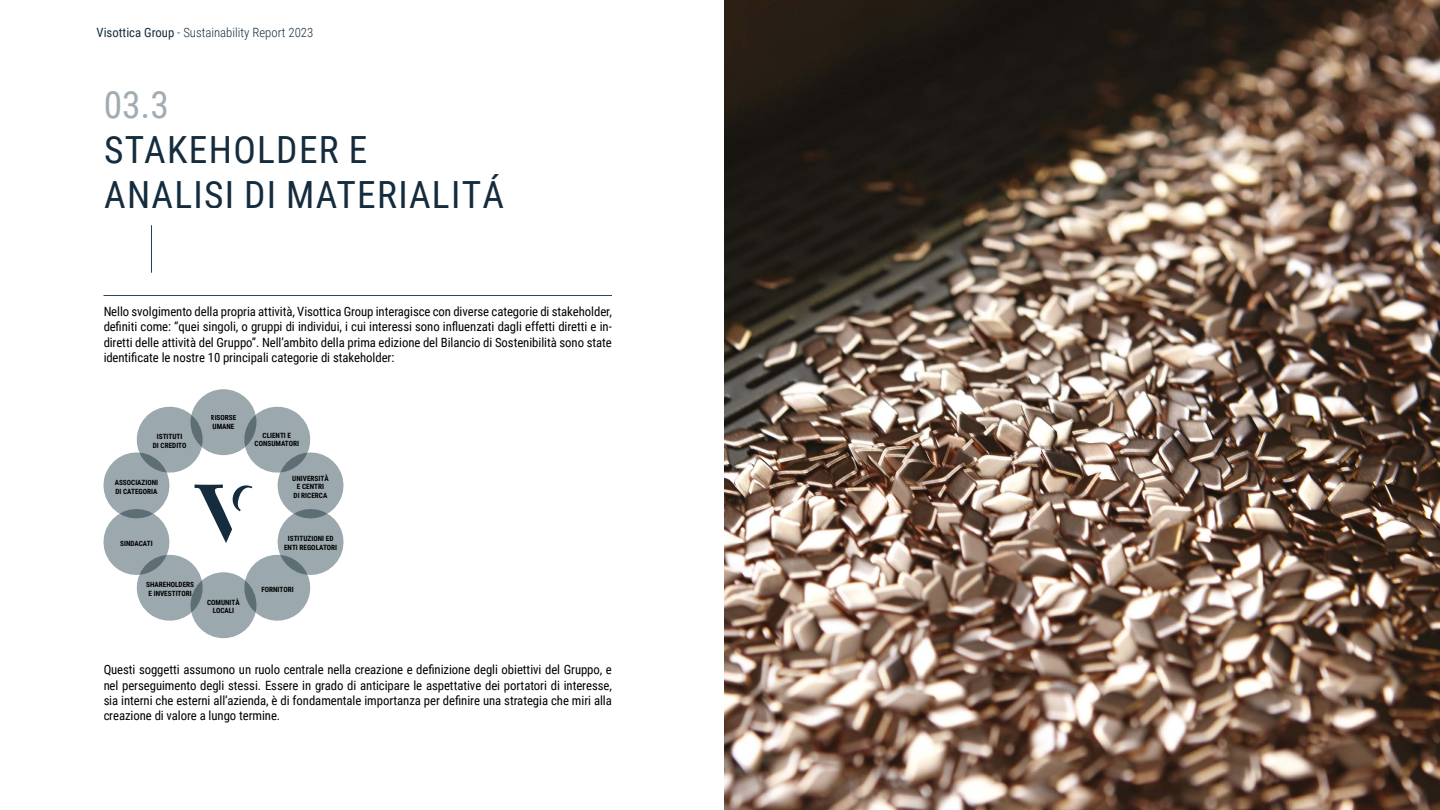
<style>
.page{position:relative;width:1440px;height:810px;background:#fff}
.page>*{position:absolute;margin:0;border:0;box-sizing:border-box;transform-origin:0 0}
.t1{font:37.5px/45px "Roboto Condensed";letter-spacing:.035em;color:#142c3e}
.t2{font:37.5px "Roboto Condensed";color:#a1abb2}
.t3{font:12.75px/15.3px "Roboto Condensed";letter-spacing:-.005em;color:#000;text-align:justify}
.t4{font:300 12.75px "Roboto Condensed";color:#142c3e}
.t5{font:700 7.2px/8.6px "Roboto Condensed";color:#000;text-align:center}
.s1{font-weight:400}
</style>
<div class="page">
<hr style="left:151px;top:225px;width:1px;height:48px;background:#142c3e">
<hr style="left:104px;top:296px;width:508px;height:1px;background:#142c3e">
<img style="left:724px;top:0;width:716px;height:810px">
<div style="left:191px;top:389px;width:65px;height:66px;background:#9ba8ad;border-radius:50%"></div>
<div style="left:191px;top:572px;width:65px;height:66px;background:#9ba8ad;border-radius:50%"></div>
<svg style="left:103px;top:402px;width:241px;height:223px"></svg>
<p class="t4" style="left:97px;top:24px;width:218px"><span class="s1">Visottica Group</span> - Sustainability Report 2023</p>
<h1 class="t2" style="left:104px;top:78px;width:67px">03.3</h1>
<h1 class="t1" style="left:104px;top:125px;width:401px">STAKEHOLDER E<br>ANALISI DI MATERIALITÁ</h1>
<p class="t3" style="left:104px;top:303px;width:510px">Nello svolgimento della propria attività, Visottica Group interagisce con diverse categorie di stakeholder, definiti come: “quei singoli, o gruppi di individui, i cui interessi sono influenzati dagli effetti diretti e in&shy;diretti delle attività del Gruppo”. Nell’ambito della prima edizione del Bilancio di Sostenibilità sono state identificate le nostre 10 principali categorie di stakeholder:</p>
<p class="t5" style="left:153px;top:432px;width:35px">ISTITUTI<br>DI CREDITO</p>
<p class="t5" style="left:115px;top:478px;width:45px;text-align:left">ASSOCIAZIONI<br>DI CATEGORIA</p>
<p class="t5" style="left:211px;top:413px;width:27px;text-align:left">RISORSE<br>UMANE</p>
<p class="t5" style="left:120px;top:539px;width:34px">SINDACATI</p>
<p class="t5" style="left:146px;top:580px;width:50px">SHAREHOLDERS<br>E INVESTITORI</p>
<p class="t5" style="left:207px;top:598px;width:34px">COMUNITÀ<br>LOCALI</p>
<p class="t5" style="left:255px;top:430px;width:46px">CLIENTI E<br>CONSUMATORI</p>
<p class="t5" style="left:292px;top:473px;width:38px">UNIVERSITÀ<br>E CENTRI<br>DI RICERCA</p>
<p class="t5" style="left:284px;top:534px;width:55px">ISTITUZIONI ED<br>ENTI REGOLATORI</p>
<p class="t5" style="left:261px;top:584px;width:34px">FORNITORI</p>
<p class="t3" style="left:104px;top:662px;width:510px">Questi soggetti assumono un ruolo centrale nella creazione e definizione degli obiettivi del Gruppo, e nel perseguimento degli stessi. Essere in grado di anticipare le aspettative dei portatori di interesse, sia interni che esterni all’azienda, è di fondamentale importanza per definire una strategia che miri alla creazione di valore a lungo termine.</p>
</div>
